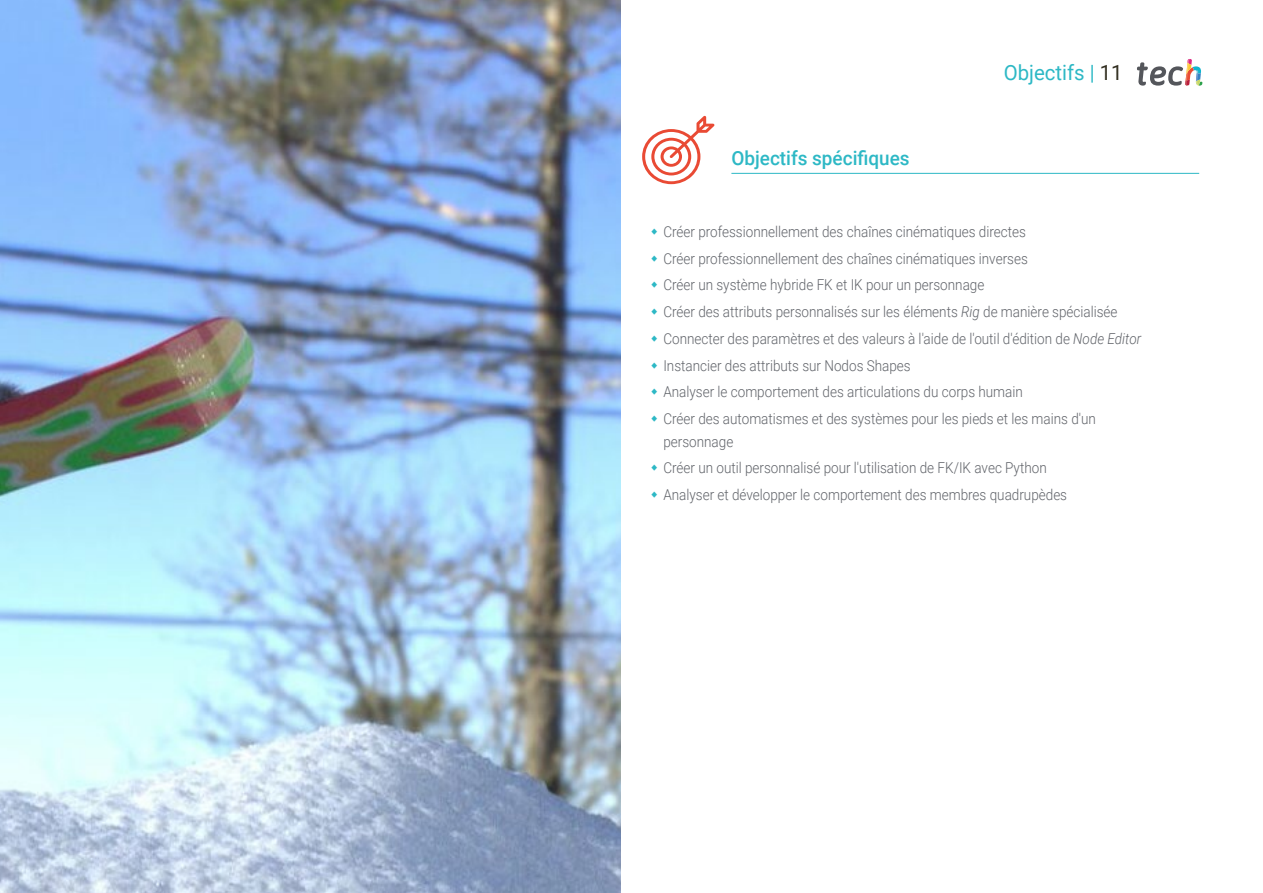
<style>
.page{position:relative;width:1263px;height:893px;background:#fff}
.page>*{position:absolute;margin:0;border:0;box-sizing:border-box;transform-origin:0 0}
.t1{font:21px "Roboto";color:#2db8c5}
.t2{font:500 19.5px "Roboto";color:#2db8c5}
.t3{font:300 15px/26.7px "Roboto";color:#61646a;scale:.9 1}
.s1{color:#312e20}
.s2{font-style:italic}
</style>
<div class="page">
<hr style="left:731px;top:173px;width:468px;height:1px;background:#2db8c5">
<svg style="left:642px;top:116px;width:72px;height:68px"></svg>
<img style="left:0;top:0;width:621px;height:893px">
<svg style="left:1137px;top:59px;width:65px;height:27px"></svg>
<h2 class="t2" style="left:731px;top:144px;width:180px">Objectifs spécifiques</h2>
<h1 class="t1" style="left:1004px;top:57px;width:120px">Objectifs | <span class="s1">11</span></h1>
<p class="t3" style="left:663px;top:218px;width:532px">Créer professionnellement des chaînes cinématiques directes<br>Créer professionnellement des chaînes cinématiques inverses<br>Créer un système hybride FK et IK pour un personnage<br>Créer des attributs personnalisés sur les éléments <span class="s2">Rig</span> de manière spécialisée Connecter des paramètres et des valeurs à l'aide de l'outil d'édition de <span class="s2">Node Editor </span>Instancier des attributs sur Nodos Shapes<br>Analyser le comportement des articulations du corps humain<br>Créer des automatismes et des systèmes pour les pieds et les mains d'un</p>
<p class="t3" style="left:663px;top:427px;width:450px">personnage<br>Créer un outil personnalisé pour l'utilisation de FK/IK avec Python<br>Analyser et développer le comportement des membres quadrupèdes</p>
</div>
